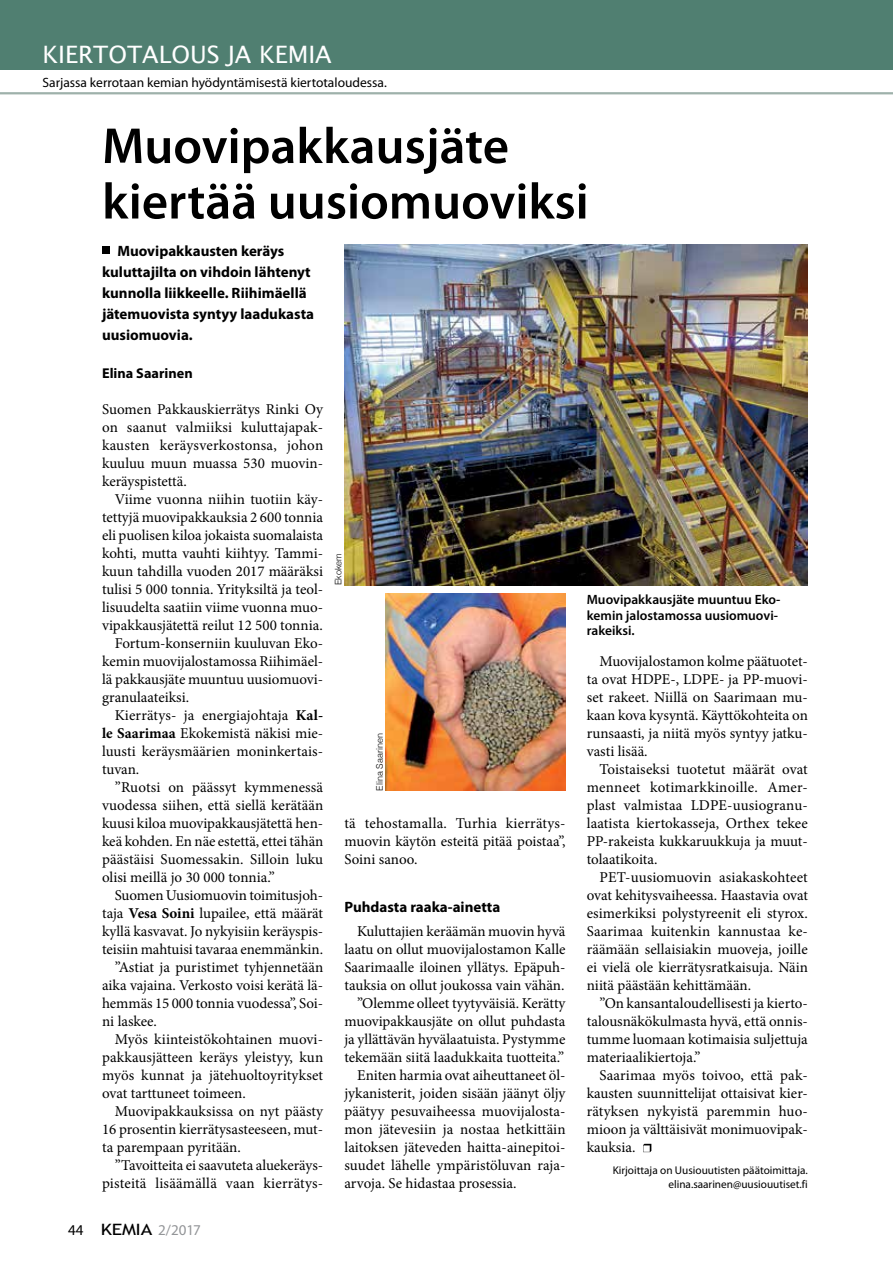
<style>
.page{position:relative;width:893px;height:1263px;background:#fff}
.page>*{position:absolute;margin:0;border:0;box-sizing:border-box;transform-origin:0 0}
.t1{font:600 51px/55.5px "Myriad Pro";color:#000}
.t2{font:24px "Lucida Sans";color:#fff}
.t3{font:15px/18px "Minion Pro";color:#000;text-align:justify}
.t4{font:700 15px/21px "Myriad Pro";color:#000}
.t5{font:15px "Myriad Pro";color:#939598}
.t6{font:700 14.25px "Myriad Pro";color:#000}
.t7{font:600 13.5px/15.8px "Myriad Pro";color:#000}
.t8{font:13.5px "Myriad Pro";color:#000}
.t9{font:11.25px/13.5px "Myriad Pro";color:#000;text-align:right}
.t10{font:300 9px "Helvetica";color:#000}
.s1{font-weight:700}
.s2{color:#000}
.s3{font-family:"Trebuchet MS";font-size:15.6px;color:#000}
</style>
<div class="page">
<div style="left:0;top:0;width:893px;height:70px;background:#507f71"></div>
<hr style="left:0;top:92px;width:893px;height:2px;background:#9eb1aa">
<div style="left:102px;top:246px;width:8px;height:8px;background:#000"></div>
<img style="left:344px;top:244px;width:464px;height:341px">
<svg style="left:643px;top:1144px;width:8px;height:8px"></svg>
<img style="left:386px;top:594px;width:180px;height:197px">
<h2 class="t2" style="left:43px;top:40px;width:291px">KIERTOTALOUS JA KEMIA</h2>
<p class="t8" style="left:43px;top:75px;width:346px">Sarjassa kerrotaan kemian hyödyntämisestä kiertotaloudessa.</p>
<h1 class="t1" style="left:102px;top:119px;width:488px">Muovipakkausjäte kiertää uusiomuoviksi</h1>
<p class="t4" style="left:102px;top:240px;width:214px;text-indent:15px">Muovipakkausten keräys kuluttajilta on vihdoin lähtenyt kunnolla liikkeelle. Riihimäellä jätemuovista syntyy laadukasta uusiomuovia.</p>
<p class="t6" style="left:102px;top:365px;width:92px">Elina Saarinen</p>
<p class="t3" style="left:102px;top:400px;width:223px">Suomen Pakkauskierrätys Rinki Oy on saanut valmiiksi kuluttajapak&shy;kausten keräysverkostonsa, johon kuuluu muun muassa 530 muovin&shy;keräyspistettä.</p>
<p class="t3" style="left:115px;top:490px;width:210px">Viime vuonna niihin tuotiin käy-</p>
<p class="t3" style="left:102px;top:508px;width:223px">tettyjä muovipakkauksia 2 600 tonnia</p>
<p class="t3" style="left:102px;top:526px;width:223px">eli puolisen kiloa jokaista suomalaista</p>
<p class="t3" style="left:102px;top:544px;width:223px">kohti, mutta vauhti kiihtyy. Tammi-</p>
<p class="t3" style="left:102px;top:562px;width:223px">kuun tahdilla vuoden 2017 määräksi</p>
<p class="t3" style="left:102px;top:580px;width:223px">tulisi 5 000 tonnia. Yrityksiltä ja teol-</p>
<p class="t3" style="left:102px;top:598px;width:223px">lisuudelta saatiin viime vuonna muo-</p>
<p class="t3" style="left:102px;top:616px;width:222px">vipakkausjätettä reilut 12 500 tonnia.</p>
<p class="t3" style="left:115px;top:634px;width:210px">Fortum-konserniin kuuluvan Eko-</p>
<p class="t3" style="left:102px;top:652px;width:223px">kemin muovijalostamossa Riihimäel-</p>
<p class="t3" style="left:102px;top:670px;width:223px">lä pakkausjäte muuntuu uusiomuovi-</p>
<p class="t3" style="left:102px;top:688px;width:89px">granulaateiksi.</p>
<p class="t3" style="left:115px;top:706px;width:210px">Kierrätys- ja energiajohtaja <span class="s1">Kal-</span></p>
<p class="t3" style="left:102px;top:724px;width:223px"><span class="s1">le Saarimaa</span> Ekokemistä näkisi mie-</p>
<p class="t3" style="left:102px;top:742px;width:223px">luusti keräysmäärien moninkertais-</p>
<p class="t3" style="left:102px;top:760px;width:39px">tuvan.</p>
<p class="t3" style="left:115px;top:778px;width:210px">”Ruotsi on päässyt kymmenessä</p>
<p class="t3" style="left:102px;top:796px;width:223px">vuodessa siihen, että siellä kerätään</p>
<p class="t3" style="left:102px;top:814px;width:223px">kuusi kiloa muovipakkausjätettä hen-</p>
<p class="t3" style="left:102px;top:832px;width:223px">keä kohden. En näe estettä, ettei tähän</p>
<p class="t3" style="left:102px;top:850px;width:223px">päästäisi Suomessakin. Silloin luku</p>
<p class="t3" style="left:102px;top:868px;width:174px">olisi meillä jo 30 000 tonnia.”</p>
<p class="t3" style="left:115px;top:886px;width:210px">Suomen Uusiomuovin toimitusjoh-</p>
<p class="t3" style="left:102px;top:904px;width:223px">taja <span class="s1">Vesa Soini</span> lupailee, että määrät</p>
<p class="t3" style="left:102px;top:922px;width:223px">kyllä kasvavat. Jo nykyisiin keräyspis-</p>
<p class="t3" style="left:102px;top:940px;width:223px">teisiin mahtuisi tavaraa enemmänkin.</p>
<p class="t3" style="left:115px;top:958px;width:210px">”Astiat ja puristimet tyhjennetään</p>
<p class="t3" style="left:102px;top:976px;width:223px">aika vajaina. Verkosto voisi kerätä lä-</p>
<p class="t3" style="left:102px;top:994px;width:223px">hemmäs 15 000 tonnia vuodessa”, Soi-</p>
<p class="t3" style="left:102px;top:1012px;width:56px">ni laskee.</p>
<p class="t3" style="left:115px;top:1030px;width:210px">Myös kiinteistökohtainen muovi-</p>
<p class="t3" style="left:102px;top:1048px;width:223px">pakkausjätteen keräys yleistyy, kun</p>
<p class="t3" style="left:102px;top:1066px;width:223px">myös kunnat ja jätehuoltoyritykset</p>
<p class="t3" style="left:102px;top:1084px;width:145px">ovat tarttuneet toimeen.</p>
<p class="t3" style="left:115px;top:1102px;width:210px">Muovipakkauksissa on nyt päästy</p>
<p class="t3" style="left:102px;top:1120px;width:223px">16 prosentin kierrätysasteeseen, mut-</p>
<p class="t3" style="left:102px;top:1138px;width:140px">ta parempaan pyritään.</p>
<p class="t3" style="left:115px;top:1156px;width:210px">”Tavoitteita ei saavuteta aluekeräys-</p>
<p class="t3" style="left:102px;top:1174px;width:223px">pisteitä lisäämällä vaan kierrätys-</p>
<p class="t10" style="left:330px;top:585px;width:34px;rotate:-90deg">Ekokem</p>
<p class="t10" style="left:372px;top:791px;width:59px;rotate:-90deg">Elina Saarinen</p>
<p class="t3" style="left:344px;top:814px;width:223px">tä tehostamalla. Turhia kierrätys&shy;muovin käytön esteitä pitää poistaa”, Soini sanoo.</p>
<p class="t4" style="left:344px;top:896px;width:157px">Puhdasta raaka-ainetta</p>
<p class="t3" style="left:357px;top:922px;width:210px">Kuluttajien keräämän muovin hyvä</p>
<p class="t3" style="left:344px;top:940px;width:223px">laatu on ollut muovijalostamon Kalle</p>
<p class="t3" style="left:344px;top:958px;width:223px">Saarimaalle iloinen yllätys. Epäpuh-</p>
<p class="t3" style="left:344px;top:976px;width:221px">tauksia on ollut joukossa vain vähän.</p>
<p class="t3" style="left:357px;top:994px;width:210px">”Olemme olleet tyytyväisiä. Kerätty</p>
<p class="t3" style="left:344px;top:1012px;width:223px">muovipakkausjäte on ollut puhdasta</p>
<p class="t3" style="left:344px;top:1030px;width:223px">ja yllättävän hyvälaatuista. Pystymme</p>
<p class="t3" style="left:344px;top:1048px;width:221px">tekemään siitä laadukkaita tuotteita.”</p>
<p class="t3" style="left:357px;top:1066px;width:210px">Eniten harmia ovat aiheuttaneet öl-</p>
<p class="t3" style="left:344px;top:1084px;width:223px">jykanisterit, joiden sisään jäänyt öljy</p>
<p class="t3" style="left:344px;top:1102px;width:223px">päätyy pesuvaiheessa muovijalosta-</p>
<p class="t3" style="left:344px;top:1120px;width:223px">mon jätevesiin ja nostaa hetkittäin</p>
<p class="t3" style="left:344px;top:1138px;width:223px">laitoksen jäteveden haitta-ainepitoi-</p>
<p class="t3" style="left:344px;top:1156px;width:223px">suudet lähelle ympäristöluvan raja-</p>
<p class="t3" style="left:344px;top:1174px;width:174px">arvoja. Se hidastaa prosessia.</p>
<p class="t5" style="left:68px;top:1221px;width:134px"><span class="s2">44</span> <span class="s3">KEMIA</span> 2/2017</p>
<p class="t7" style="left:587px;top:592px;width:195px">Muovipakkausjäte muuntuu Eko&shy;kemin jalostamossa uusiomuovi&shy;rakeiksi.</p>
<p class="t3" style="left:587px;top:652px;width:223px;text-indent:13px">Muovijalostamon kolme päätuotet&shy;ta ovat HDPE-, LDPE- ja PP-muovi&shy;set rakeet. Niillä on Saarimaan mu&shy;kaan kova kysyntä. Käyttökohteita on runsaasti, ja niitä myös syntyy jatku&shy;vasti lisää.</p>
<p class="t3" style="left:587px;top:760px;width:223px;text-indent:13px">Toistaiseksi tuotetut määrät ovat menneet kotimarkkinoille. Amer&shy;plast valmistaa LDPE-uusiogranu&shy;laatista kiertokasseja, Orthex tekee PP-rakeista kukkaruukkuja ja muut&shy;tolaatikoita.</p>
<p class="t3" style="left:587px;top:868px;width:223px;text-indent:13px">PET-uusiomuovin asiakaskohteet ovat kehitysvaiheessa. Haastavia ovat esimerkiksi polystyreenit eli styrox.<br>Saarimaa kuitenkin kannustaa ke&shy;räämään sellaisiakin muoveja, joille ei vielä ole kierrätysratkaisuja. Näin niitä päästään kehittämään.</p>
<p class="t3" style="left:587px;top:994px;width:223px;text-indent:13px">”On kansantaloudellisesti ja kierto&shy;talousnäkökulmasta hyvä, että onnis&shy;tumme luomaan kotimaisia suljettuja materiaalikiertoja.”</p>
<p class="t3" style="left:587px;top:1066px;width:223px;text-indent:13px">Saarimaa myös toivoo, että pak&shy;kausten suunnittelijat ottaisivat kier&shy;rätyksen nykyistä paremmin huo&shy;mioon ja välttäisivät monimuovipak&shy;kauksia.</p>
<p class="t9" style="left:613px;top:1164px;width:197px">Kirjoittaja on Uusiouutisten päätoimittaja. elina.saarinen@uusiouutiset.fi</p>
</div>
